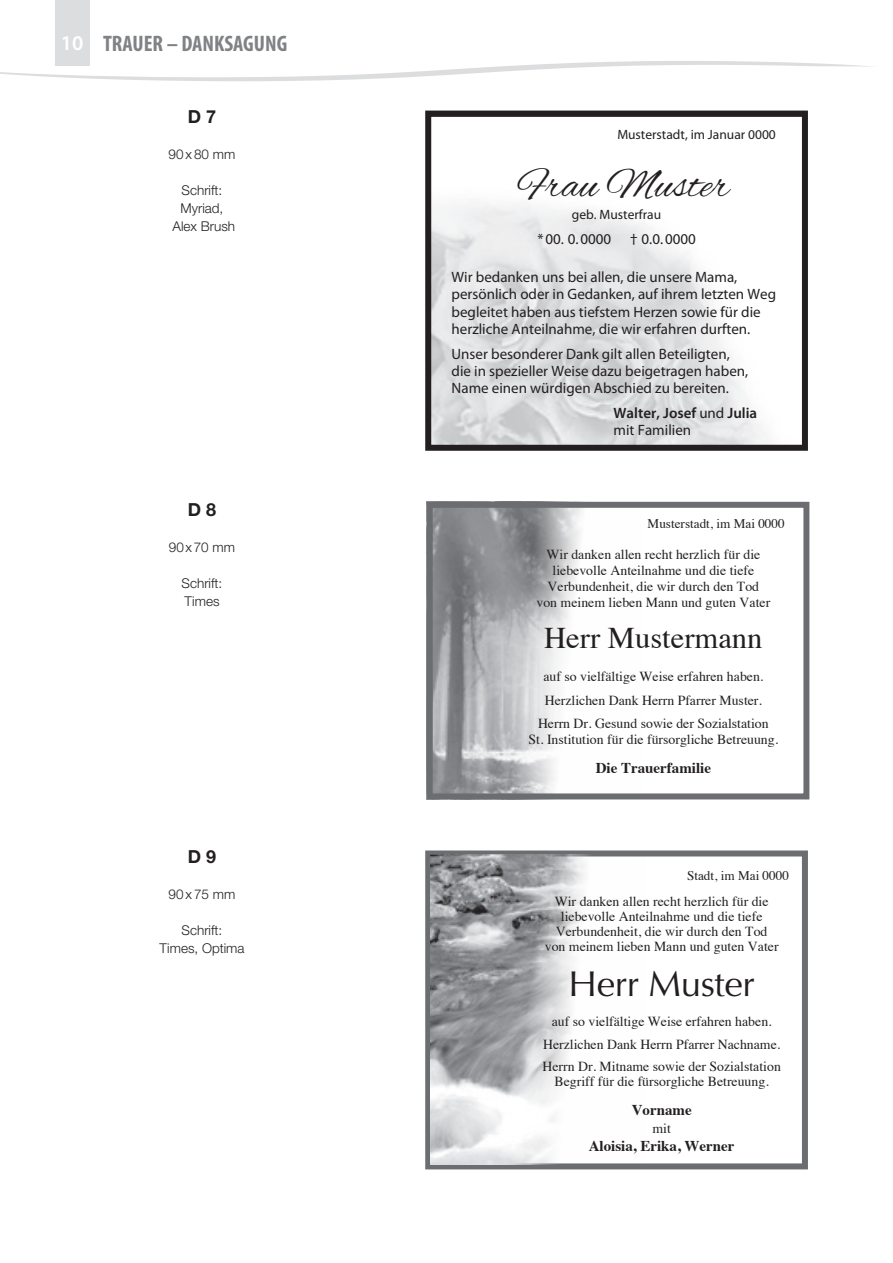
<style>
.page{position:relative;width:893px;height:1263px;background:#fff}
.page>*{position:absolute;margin:0;border:0;box-sizing:border-box;transform-origin:0 0}
.Berichte{font:42px "Alex Brush";color:#231f20}
.Berichte-2{font:36px "Optima";letter-spacing:-.01em;color:#231f20}
.Berichte-3{font:30px "Times";color:#231f20}
.t1{font:700 condensed 22.5px "Myriad Pro";color:#808285}
.t2{font:600 21px "Myriad Pro";color:#fff}
.t3{font:700 18px "Helvetica Neue LT Std";color:#231f20}
.Berichte-4{font:15px/17.2px "Myriad Pro";color:#231f20}
.Berichte-5{font:700 15px "Times";color:#231f20}
.Berichte-6{font:600 15px/17.2px "Myriad Pro";color:#231f20}
.Berichte-7{font:13.8px/15.9px "Times";color:#231f20;text-align:center}
.t4{font:300 13.5px/18px "Helvetica Neue LT Std";color:#231f20;text-align:center}
.Berichte-8{font:13.5px "Myriad Pro";color:#231f20}
.Berichte-9{font:13.2px "Times";color:#231f20}
.s1{font-weight:400}
</style>
<div class="page">
<div style="left:55px;top:0;width:34px;height:65px;background:#dcdddf"></div>
<svg style="left:0;top:61px;width:871px;height:20px"></svg>
<img style="left:434px;top:509px;width:148px;height:283px">
<div style="left:427px;top:502px;width:382px;height:297px;border:6px solid #6c6d70"></div>
<div style="left:425px;top:850px;width:383px;height:319px;border:6px solid #6c6d70"></div>
<img style="left:431px;top:855px;width:215px;height:309px">
<svg style="left:432px;top:204px;width:333px;height:240px"></svg>
<div style="left:425px;top:111px;width:383px;height:340px;border:6px solid #231f20"></div>
<p class="t2" style="left:61px;top:32px;width:24px">10</p>
<p class="t1" style="left:103px;top:31px;width:186px">TRAUER – DANKSAGUNG</p>
<p class="t3" style="left:188px;top:106px;width:30px">D 7</p>
<p class="t4" style="left:169px;top:145px;width:68px">90x 80 mm</p>
<p class="t4" style="left:173px;top:181px;width:64px">Schrift:<br>Myriad,<br>Alex Brush</p>
<p class="t3" style="left:188px;top:498px;width:30px">D 8</p>
<p class="t4" style="left:169px;top:538px;width:68px">90x70 mm</p>
<p class="t4" style="left:182px;top:574px;width:42px;text-align:left">Schrift:<br>Times</p>
<p class="t3" style="left:188px;top:846px;width:30px">D 9</p>
<p class="t4" style="left:169px;top:885px;width:68px">90x 75 mm</p>
<p class="t4" style="left:159px;top:921px;width:87px">Schrift:<br>Times, Optima</p>
<p class="Berichte-8" style="left:617px;top:127px;width:160px">Musterstadt, im Januar 0000</p>
<p class="Berichte" style="left:518px;top:162px;width:213px">Frau Muster</p>
<p class="Berichte-8" style="left:572px;top:207px;width:91px">geb. Musterfrau</p>
<p class="Berichte-4" style="left:537px;top:231px;width:75px">*00. 0.0000</p>
<p class="Berichte-4" style="left:630px;top:231px;width:67px">† 0.0.0000</p>
<p class="Berichte-4" style="left:452px;top:269px;width:326px">Wir bedanken uns bei allen, die unsere Mama, persönlich oder in Gedanken, auf ihrem letzten Weg begleitet haben aus tiefstem Herzen sowie für die herzliche Anteilnahme, die wir erfahren durften.</p>
<p class="Berichte-4" style="left:452px;top:345px;width:298px">Unser besonderer Dank gilt allen Beteiligten, die in spezieller Weise dazu beigetragen haben,<br>Name einen würdigen Abschied zu bereiten.</p>
<p class="Berichte-6" style="left:614px;top:404px;width:145px">Walter, Josef <span class="s1">und</span> Julia <span class="s1">mit Familien</span></p>
<p class="Berichte-9" style="left:648px;top:511px;width:139px">Musterstadt, im Mai 0000</p>
<p class="Berichte-7" style="left:536px;top:545px;width:235px">Wir danken allen recht herzlich für die liebevolle Anteilnahme und die tiefe Verbundenheit, die wir durch den Tod von meinem lieben Mann und guten Vater</p>
<p class="Berichte-3" style="left:544px;top:610px;width:220px">Herr Mustermann</p>
<p class="Berichte-7" style="left:543px;top:667px;width:221px">auf so vielfältige Weise erfahren haben.</p>
<p class="Berichte-7" style="left:545px;top:691px;width:219px">Herzlichen Dank Herrn Pfarrer Muster.</p>
<p class="Berichte-7" style="left:529px;top:715px;width:251px">Herrn Dr. Gesund sowie der Sozialstation<br>St. Institution für die fürsorgliche Betreuung.</p>
<p class="Berichte-5" style="left:596px;top:753px;width:117px">Die Trauerfamilie</p>
<p class="Berichte-9" style="left:687px;top:864px;width:103px">Stadt, im Mai 0000</p>
<p class="Berichte-7" style="left:545px;top:893px;width:235px;line-height:15px">Wir danken allen recht herzlich für die liebevolle Anteilnahme und die tiefe Verbundenheit, die wir durch den Tod von meinem lieben Mann und guten Vater</p>
<p class="Berichte-2" style="left:569px;top:963px;width:188px">Herr Muster</p>
<p class="Berichte-7" style="left:552px;top:1012px;width:221px">auf so vielfältige Weise erfahren haben.</p>
<p class="Berichte-7" style="left:543px;top:1035px;width:239px">Herzlichen Dank Herrn Pfarrer Nachname.</p>
<p class="Berichte-7" style="left:542px;top:1058px;width:240px;line-height:15px">Herrn Dr. Mitname sowie der Sozialstation<br>Begriff für die fürsorgliche Betreuung.</p>
<p class="Berichte-5" style="left:632px;top:1095px;width:61px">Vorname</p>
<p class="Berichte-7" style="left:652px;top:1119px;width:20px">mit</p>
<p class="Berichte-5" style="left:589px;top:1131px;width:147px">Aloisia, Erika, Werner</p>
</div>
